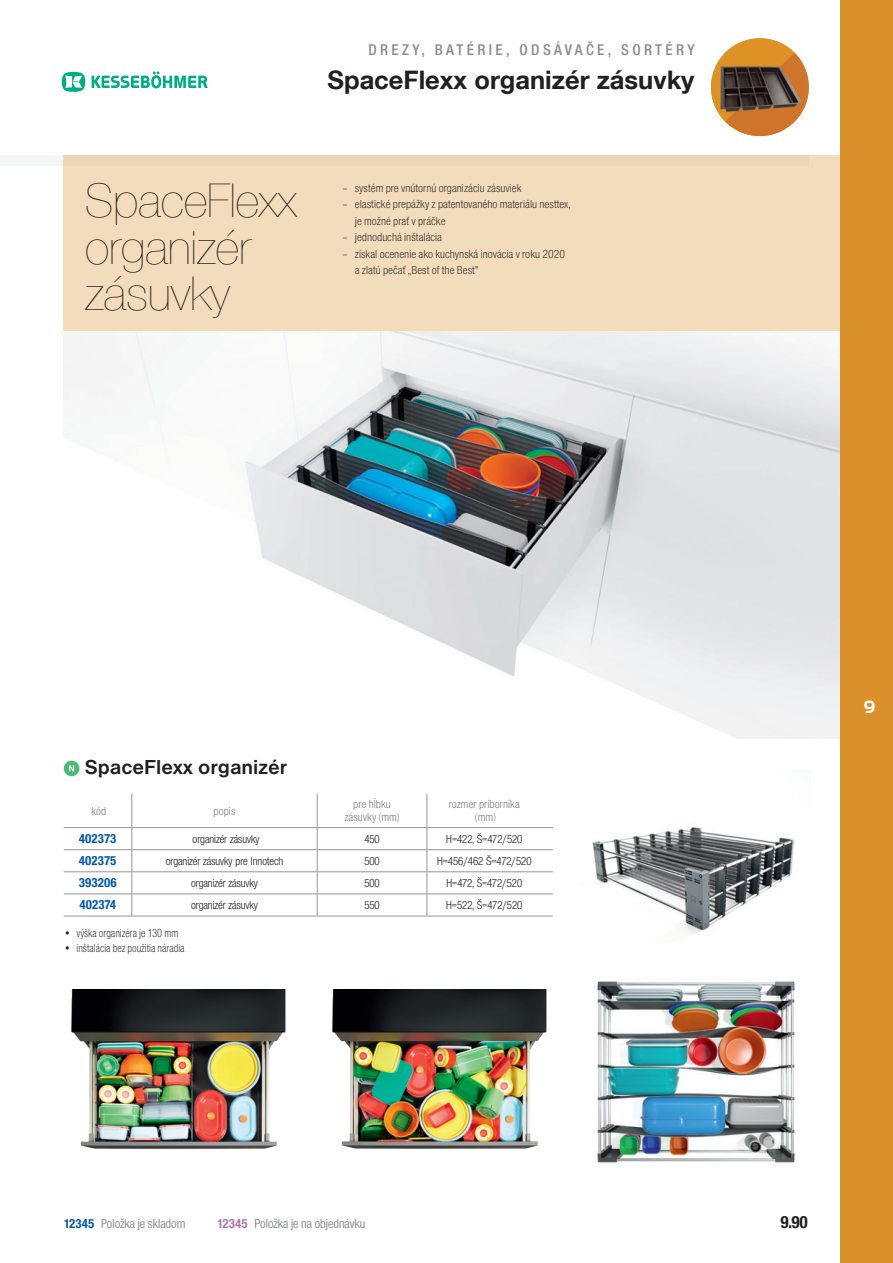
<style>
.page{position:relative;width:893px;height:1263px;background:#fff}
.page>*{position:absolute;margin:0;border:0;box-sizing:border-box;transform-origin:0 0}
.t1{font:200 46.5px/46.5px "Helvetica Neue LT Com";color:#231f20}
.t2{font:700 25.5px "Helvetica Neue LT Com";color:#231f20}
.t3{font:700 21px "Nimbus Sans DOT";color:#231f20}
.t4{font:18px "Nimbus Sans Novus DOT Bol Con";color:#231f20}
.t5{font:700 16.5px "Antenna CE";color:#fff}
.t6{font:500 condensed 15px "Helvetica Neue LT Com";letter-spacing:.225em;color:#8a8c8f}
.t7{font:13.5px "Nimbus Sans Novus DOT Med Con";color:#919396}
.t8{font:13.5px "Nimbus Sans Novus DOT Bol Con";color:#0156a8}
.t9{font:13.5px "Nimbus Sans Novus DOT Bol Con";color:#b077a4}
.t10{font:12px/16.5px "Nimbus Sans DOT Ligh Cond";color:#231f20}
.t11{font:12px "Nimbus Sans Novus DOT Reg Con";color:#231f20}
.t12{font:12px "Nimbus Sans DOT Ligh Cond";color:#231f20;scale:.9 1}
.t13{font:12px/12.8px "Nimbus Sans DOT Ligh Cond";color:#6c6d70;text-align:center}
</style>
<div class="page">
<div style="left:840px;top:0;width:53px;height:1263px;background:#da912b"></div>
<div style="left:0;top:155px;width:809px;height:11px;background:#f4f5f6"></div>
<img style="left:711px;top:38px;width:98px;height:98px;border-radius:49px">
<svg style="left:62px;top:71px;width:24px;height:21px"></svg>
<svg style="left:92px;top:71px;width:116px;height:17px"></svg>
<div style="left:64px;top:155px;width:776px;height:177px;background:#f3dcbc"></div>
<hr style="left:132px;top:793px;width:1px;height:34px;background:#939598">
<hr style="left:132px;top:849px;width:185px;height:1px;background:#939598">
<hr style="left:132px;top:871px;width:185px;height:1px;background:#939598">
<hr style="left:132px;top:894px;width:185px;height:1px;background:#939598">
<hr style="left:132px;top:916px;width:185px;height:1px;background:#939598">
<hr style="left:64px;top:849px;width:68px;height:1px;background:#939598">
<hr style="left:317px;top:849px;width:110px;height:1px;background:#939598">
<hr style="left:427px;top:849px;width:126px;height:1px;background:#939598">
<hr style="left:64px;top:871px;width:68px;height:1px;background:#939598">
<hr style="left:317px;top:871px;width:110px;height:1px;background:#939598">
<hr style="left:427px;top:871px;width:126px;height:1px;background:#939598">
<hr style="left:64px;top:894px;width:68px;height:1px;background:#939598">
<hr style="left:317px;top:894px;width:110px;height:1px;background:#939598">
<hr style="left:427px;top:894px;width:126px;height:1px;background:#939598">
<hr style="left:64px;top:916px;width:68px;height:1px;background:#939598">
<hr style="left:317px;top:916px;width:110px;height:1px;background:#939598">
<hr style="left:427px;top:916px;width:126px;height:1px;background:#939598">
<hr style="left:64px;top:827px;width:68px;height:1px;background:#939598">
<hr style="left:132px;top:827px;width:185px;height:1px;background:#939598">
<hr style="left:317px;top:827px;width:110px;height:1px;background:#939598">
<hr style="left:427px;top:827px;width:126px;height:1px;background:#939598">
<svg style="left:317px;top:828px;width:1px;height:88px"></svg>
<svg style="left:427px;top:828px;width:1px;height:88px"></svg>
<hr style="left:317px;top:793px;width:1px;height:34px;background:#939598">
<hr style="left:427px;top:793px;width:1px;height:34px;background:#939598">
<svg style="left:132px;top:828px;width:1px;height:88px"></svg>
<div style="left:64px;top:761px;width:15px;height:15px;background:#49ba78;border-radius:50%"></div>
<svg style="left:69px;top:765px;width:5px;height:6px"></svg>
<img style="left:592px;top:827px;width:203px;height:107px">
<img style="left:597px;top:981px;width:198px;height:182px">
<img style="left:71px;top:990px;width:215px;height:159px">
<img style="left:332px;top:990px;width:215px;height:159px">
<img style="left:64px;top:332px;width:776px;height:406px">
<p class="t6" style="left:368px;top:41px;width:328px">DREZY, BATÉRIE, ODSÁVAČE, SORTÉRY</p>
<h2 class="t2" style="left:328px;top:64px;width:368px">SpaceFlexx organizér zásuvky</h2>
<h1 class="t1" style="left:85px;top:177px;width:213px">SpaceFlexx organizér zásuvky</h1>
<p class="t10" style="left:342px;top:180px;width:181px">– systém pre vnútornú organizáciu zásuviek</p>
<p class="t10" style="left:355px;top:196px;width:217px;text-indent:-13px">– elastické prepážky z patentovaného materiálu nesttex, je možné prať v práčke</p>
<p class="t10" style="left:342px;top:229px;width:102px">– jednoduchá inštalácia</p>
<p class="t10" style="left:355px;top:246px;width:212px;text-indent:-13px">– získal ocenenie ako kuchynská inovácia v roku 2020 a zlatú pečať „Best of the Best"</p>
<h3 class="t3" style="left:85px;top:756px;width:204px">SpaceFlexx organizér</h3>
<p class="t13" style="left:91px;top:804px;width:16px">kód</p>
<p class="t13" style="left:214px;top:804px;width:23px">popis</p>
<p class="t13" style="left:344px;top:798px;width:57px">pre hĺbku zásuvky (mm)</p>
<p class="t13" style="left:449px;top:798px;width:73px">rozmer príborníka (mm)</p>
<p class="t11" style="left:193px;top:832px;width:68px">organizér zásuvky</p>
<p class="t11" style="left:446px;top:832px;width:78px">H=422, Š=472/520</p>
<p class="t11" style="left:166px;top:854px;width:119px">organizér zásuvky pre Innotech</p>
<p class="t11" style="left:437px;top:854px;width:96px">H=456/462 Š=472/520</p>
<p class="t11" style="left:191px;top:876px;width:68px">organizér zásuvky</p>
<p class="t11" style="left:446px;top:876px;width:77px">H=472, Š=472/520</p>
<p class="t11" style="left:191px;top:899px;width:68px">organizér zásuvky</p>
<p class="t11" style="left:446px;top:899px;width:78px">H=522, Š=472/520</p>
<p class="t8" style="left:79px;top:831px;width:39px">402373</p>
<p class="t11" style="left:364px;top:832px;width:17px">450</p>
<p class="t8" style="left:79px;top:853px;width:39px">402375</p>
<p class="t11" style="left:364px;top:854px;width:17px">500</p>
<p class="t8" style="left:79px;top:875px;width:39px">393206</p>
<p class="t11" style="left:364px;top:876px;width:17px">500</p>
<p class="t8" style="left:79px;top:897px;width:38px">402374</p>
<p class="t11" style="left:364px;top:898px;width:17px">550</p>
<p class="t12" style="left:64px;top:926px;width:129px">• výška organizéra je 130 mm</p>
<p class="t12" style="left:64px;top:941px;width:136px">• inštalácia bez použitia náradia</p>
<h3 class="t5" style="left:864px;top:695px;width:14px">9</h3>
<p class="t8" style="left:64px;top:1215px;width:32px">12345</p>
<p class="t9" style="left:217px;top:1215px;width:32px">12345</p>
<h3 class="t4" style="left:780px;top:1212px;width:29px">9.90</h3>
<p class="t7" style="left:101px;top:1215px;width:86px">Položka je skladom</p>
<p class="t7" style="left:254px;top:1215px;width:113px">Položka je na objednávku</p>
</div>
